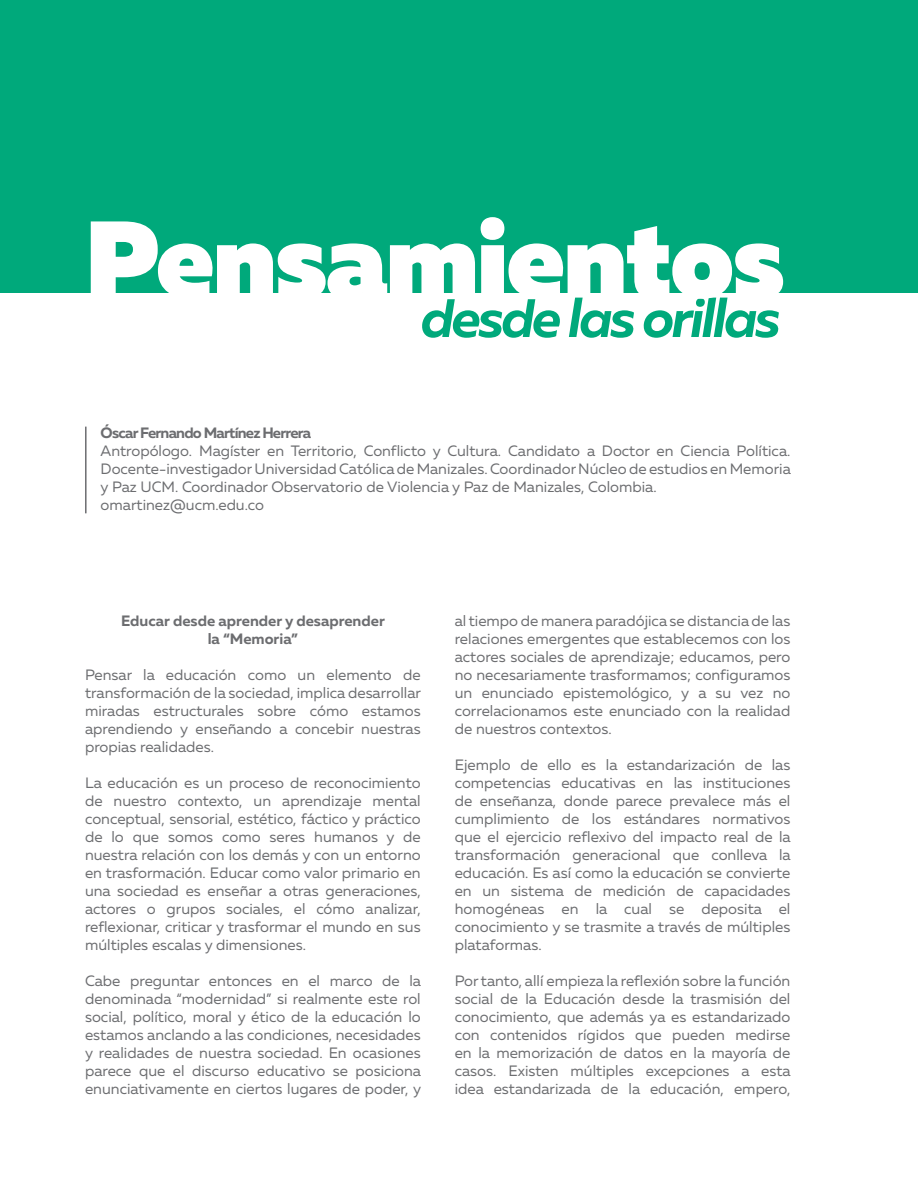
<style>
.page{position:relative;width:918px;height:1188px;background:#fff}
.page>*{position:absolute;margin:0;border:0;box-sizing:border-box;transform-origin:0 0}
.t1{font:900 108px "Muller";letter-spacing:-.02em;color:#fff}
.t2{font:italic 700 54px "Muller";letter-spacing:-.05em;color:#00a97b}
.t3{font:15px/18px "Muller";color:#6c6d70;text-align:justify}
.t4{font:700 15px "Muller";color:#6c6d70}
.t5{font:700 15px "Muller";letter-spacing:-.05em;color:#6c6d70}
</style>
<div class="page">
<div style="left:0;top:0;width:918px;height:293px;background:#00a97b"></div>
<hr style="left:85px;top:427px;width:2px;height:86px;background:#6c6d70">
<p class="t1" style="left:85px;top:191px;width:702px">Pensamientos</p>
<p class="t2" style="left:421px;top:284px;width:361px">desde las orillas</p>
<p class="t5" style="left:101px;top:424px;width:212px">Óscar Fernando Martínez Herrera</p>
<p class="t3" style="left:101px;top:442px;width:692px">Antropólogo. Magíster en Territorio, Conflicto y Cultura. Candidato a Doctor en Ciencia Política.<br>Docente-investigador Universidad Católica de Manizales. Coordinador Núcleo de estudios en Memoria y Paz UCM. Coordinador Observatorio de Violencia y Paz de Manizales, Colombia.</p>
<p class="t3" style="left:101px;top:496px;width:165px">omartinez@ucm.edu.co</p>
<p class="t4" style="left:121px;top:611px;width:265px">Educar desde aprender y desaprender</p>
<p class="t4" style="left:208px;top:629px;width:92px">la “Memoria”</p>
<p class="t3" style="left:85px;top:665px;width:338px">Pensar la educación como un elemento de transformación de la sociedad, implica desarrollar miradas estructurales sobre cómo estamos aprendiendo y enseñando a concebir nuestras propias realidades.</p>
<p class="t3" style="left:85px;top:773px;width:337px">La educación es un proceso de reconocimiento de nuestro contexto, un aprendizaje mental conceptual, sensorial, estético, fáctico y práctico de lo que somos como seres humanos y de nuestra relación con los demás y con un entorno en trasformación. Educar como valor primario en una sociedad es enseñar a otras generaciones, actores o grupos sociales, el cómo analizar, reflexionar, criticar y trasformar el mundo en sus múltiples escalas y dimensiones.</p>
<p class="t3" style="left:85px;top:971px;width:338px">Cabe preguntar entonces en el marco de la denominada “modernidad” si realmente este rol social, político, moral y ético de la educación lo estamos anclando a las condiciones, necesidades y realidades de nuestra sociedad. En ocasiones parece que el discurso educativo se posiciona enunciativamente en ciertos lugares de poder, y</p>
<p class="t3" style="left:455px;top:611px;width:337px">al tiempo de manera paradójica se distancia de las relaciones emergentes que establecemos con los actores sociales de aprendizaje; educamos, pero no necesariamente trasformamos; configuramos un enunciado epistemológico, y a su vez no correlacionamos este enunciado con la realidad de nuestros contextos.</p>
<p class="t3" style="left:455px;top:755px;width:338px">Ejemplo de ello es la estandarización de las competencias educativas en las instituciones de enseñanza, donde parece prevalece más el cumplimiento de los estándares normativos que el ejercicio reflexivo del impacto real de la transformación generacional que conlleva la educación. Es así como la educación se convierte en un sistema de medición de capacidades homogéneas en la cual se deposita el conocimiento y se trasmite a través de múltiples plataformas.</p>
<p class="t3" style="left:455px;top:971px;width:338px">Por tanto, allí empieza la reflexión sobre la función social de la Educación desde la trasmisión del conocimiento, que además ya es estandarizado con contenidos rígidos que pueden medirse en la memorización de datos en la mayoría de casos. Existen múltiples excepciones a esta idea estandarizada de la educación, empero,</p>
</div>
